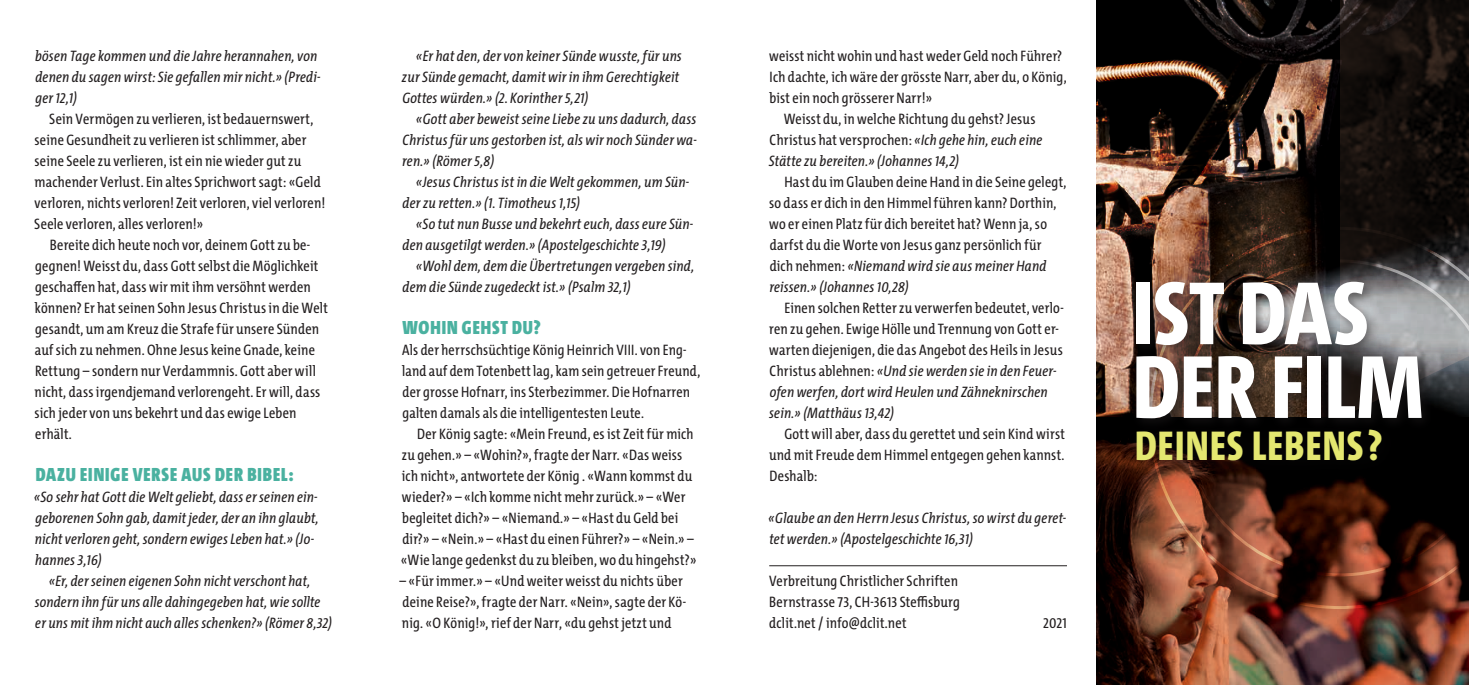
<style>
.page{position:relative;width:1469px;height:685px;background:#fff}
.page>*{position:absolute;margin:0;border:0;box-sizing:border-box;transform-origin:0 0}
.t1{font:800 91px/73.7px "The Mix Cd";letter-spacing:.005em;color:#fff}
.t2{font:800 42px "The Mix Cd";letter-spacing:.03em;color:#e4e770}
.t3{font:900 19.25px "The Mix Cd";letter-spacing:.05em;color:#4ab1a0}
.t4{font:15.22px/21px "The Mix Cd";letter-spacing:.015em;color:#231f20}
.t5{font:italic 15.22px/21px "The Mix Cd";letter-spacing:.015em;color:#231f20}
.t6{font:14.53px "The Mix Cd";color:#231f20;scale:1.05 1}
.s1{font-size:14.53px}
.s2{font-style:italic}
.s3{font-style:normal}
</style>
<div class="page">
<img style="left:1096px;top:0;width:243px;height:418px">
<img style="left:1096px;top:418px;width:372px;height:267px">
<svg style="left:1339px;top:0;width:129px;height:227px;background:#130e0b"></svg>
<img style="left:1148px;top:227px;width:320px;height:382px">
<svg style="left:1181px;top:259px;width:287px;height:317px;background:#4b2e24"></svg>
<hr style="left:769px;top:565px;width:298px;height:1px;background:#231f20">
<div style="left:1123px;top:416px;width:277px;height:63px;background:#231f20;opacity:.25"></div>
<div style="left:1130px;top:276px;width:304px;height:155px;background:#231f20;opacity:.5"></div>
<p class="t5" style="left:35px;top:45px;width:286px">bösen Tage kommen und die Jahre herannahen, von denen du sagen wirst: Sie gefallen mir nicht.» (Predi&shy;ger <span class="s1">12</span>,<span class="s1">1</span>)</p>
<p class="t4" style="left:34px;top:108px;width:292px;text-indent:15px">Sein Vermögen zu verlieren, ist bedauernswert, seine Gesundheit zu verlieren ist schlimmer, aber seine Seele zu verlieren, ist ein nie wieder gut zu machender Verlust. Ein altes Sprichwort sagt: «Geld verloren, nichts verloren! Zeit verloren, viel verloren!<br>Seele verloren, alles verloren!»</p>
<p class="t4" style="left:34px;top:234px;width:295px;text-indent:15px">Bereite dich heute noch vor, deinem Gott zu be&shy;gegnen! Weisst du, dass Gott selbst die Möglichkeit geschaffen hat, dass wir mit ihm versöhnt werden können? Er hat seinen Sohn Jesus Christus in die Welt gesandt, um am Kreuz die Strafe für unsere Sünden auf sich zu nehmen. Ohne Jesus keine Gnade, keine Rettung – sondern nur Verdammnis. Gott aber will nicht, dass irgendjemand verlorengeht. Er will, dass sich jeder von uns bekehrt und das ewige Leben erhält.</p>
<p class="t3" style="left:36px;top:462px;width:259px">DAZU EINIGE VERSE AUS DER BIBEL:</p>
<p class="t5" style="left:34px;top:486px;width:286px">«So sehr hat Gott die Welt geliebt, dass er seinen ein&shy;geborenen Sohn gab, damit jeder, der an ihn glaubt, nicht verloren geht, sondern ewiges Leben hat.» (Jo&shy;hannes <span class="s1">3</span>,<span class="s1">16</span>)</p>
<p class="t5" style="left:35px;top:570px;width:299px;text-indent:14px">«Er, der seinen eigenen Sohn nicht verschont hat, sondern ihn für uns alle dahingegeben hat, wie sollte er uns mit ihm nicht auch alles schenken?» (Römer <span class="s1">8</span>,<span class="s1">32</span>)</p>
<p class="t5" style="left:402px;top:45px;width:281px;text-indent:14px">«Er hat den, der von keiner Sünde wusste, für uns zur Sünde gemacht, damit wir in ihm Gerechtigkeit<br>Gottes würden.» (<span class="s1">2</span>. Korinther <span class="s1">5</span>,<span class="s1">21</span>)</p>
<p class="t5" style="left:402px;top:108px;width:296px;text-align:justify;text-indent:14px">«Gott aber beweist seine Liebe zu uns dadurch, dass Christus für uns gestorben ist, als wir noch Sünder wa&shy;ren.» (Römer <span class="s1">5</span>,<span class="s1">8</span>)</p>
<p class="t5" style="left:402px;top:171px;width:288px;text-indent:13px">«Jesus Christus ist in die Welt gekommen, um Sün&shy;der zu retten.» (<span class="s1">1</span>. Timotheus <span class="s1">1</span>,<span class="s1">15</span>)</p>
<p class="t5" style="left:402px;top:213px;width:292px;text-indent:13px">«So tut nun Busse und bekehrt euch, dass eure Sün&shy;den ausgetilgt werden.» (Apostelgeschichte <span class="s1">3</span>,<span class="s1">19</span>)</p>
<p class="t5" style="left:402px;top:255px;width:293px;text-indent:13px">«Wohl dem, dem die Übertretungen vergeben sind, dem die Sünde zugedeckt ist.» (Psalm <span class="s1">32</span>,<span class="s1">1</span>)</p>
<p class="t3" style="left:402px;top:315px;width:140px">WOHIN GEHST DU?</p>
<p class="t4" style="left:402px;top:339px;width:299px">Als der herrschsüchtige König Heinrich VIII. von Eng&shy;land auf dem Totenbett lag, kam sein getreuer Freund, der grosse Hofnarr, ins Sterbezimmer. Die Hofnarren galten damals als die intelligentesten Leute.</p>
<p class="t4" style="left:401px;top:423px;width:297px;text-indent:16px">Der König sagte: «Mein Freund, es ist Zeit für mich zu gehen.» – «Wohin?», fragte der Narr. «Das weiss ich nicht», antwortete der König . «Wann kommst du wieder?» – «Ich komme nicht mehr zurück.» – «Wer begleitet dich?» – «Niemand.» – «Hast du Geld bei dir?» – «Nein.» – «Hast du einen Führer?» – «Nein.» – «Wie lange gedenkst du zu bleiben, wo du hingehst?»</p>
<p class="t4" style="left:399px;top:570px;width:288px">– «Für immer.» – «Und weiter weisst du nichts über deine Reise?», fragte der Narr. «Nein», sagte der Kö&shy;nig. «O König!», rief der Narr, «du gehst jetzt und</p>
<p class="t4" style="left:769px;top:45px;width:294px">weisst nicht wohin und hast weder Geld noch Führer?</p>
<p class="t4" style="left:769px;top:66px;width:298px">Ich dachte, ich wäre der grösste Narr, aber du, o König,</p>
<p class="t4" style="left:769px;top:87px;width:164px">bist ein noch grösserer Narr!»</p>
<p class="t4" style="left:783px;top:108px;width:253px">Weisst du, in welche Richtung du gehst? Jesus</p>
<p class="t4" style="left:769px;top:129px;width:274px">Christus hat versprochen: <span class="s2">«Ich gehe hin, euch eine</span></p>
<p class="t5" style="left:769px;top:150px;width:192px">Stätte zu bereiten.» (Johannes <span class="s1">14</span>,<span class="s1">2</span>)</p>
<p class="t4" style="left:784px;top:171px;width:283px">Hast du im Glauben deine Hand in die Seine gelegt,</p>
<p class="t4" style="left:769px;top:192px;width:289px">so dass er dich in den Himmel führen kann? Dorthin,</p>
<p class="t4" style="left:769px;top:213px;width:279px">wo er einen Platz für dich bereitet hat? Wenn ja, so</p>
<p class="t4" style="left:769px;top:234px;width:273px">darfst du die Worte von Jesus ganz persönlich für</p>
<p class="t5" style="left:769px;top:255px;width:278px"><span class="s3">dich nehmen:</span> «Niemand wird sie aus meiner Hand</p>
<p class="t5" style="left:769px;top:276px;width:141px">reissen.» (Johannes <span class="s1">10</span>,<span class="s1">28</span>)</p>
<p class="t4" style="left:784px;top:297px;width:280px">Einen solchen Retter zu verwerfen bedeutet, verlo-</p>
<p class="t4" style="left:769px;top:318px;width:291px">ren zu gehen. Ewige Hölle und Trennung von Gott er-</p>
<p class="t4" style="left:769px;top:339px;width:295px">warten diejenigen, die das Angebot des Heils in Jesus</p>
<p class="t5" style="left:769px;top:360px;width:288px"><span class="s3">Christus ablehnen:</span> «Und sie werden sie in den Feuer-</p>
<p class="t5" style="left:770px;top:381px;width:279px">ofen werfen, dort wird Heulen und Zähneknirschen</p>
<p class="t5" style="left:769px;top:402px;width:126px">sein.» (Matthäus <span class="s1">13</span>,<span class="s1">42</span>)</p>
<p class="t4" style="left:784px;top:423px;width:282px">Gott will aber, dass du gerettet und sein Kind wirst</p>
<p class="t4" style="left:769px;top:444px;width:297px">und mit Freude dem Himmel entgegen gehen kannst.</p>
<p class="t4" style="left:769px;top:465px;width:49px">Deshalb:</p>
<p class="t5" style="left:768px;top:507px;width:299px">«Glaube an den Herrn Jesus Christus, so wirst du geret&shy;tet werden.» (Apostelgeschichte <span class="s1">16</span>,<span class="s1">31</span>)</p>
<p class="t4" style="left:769px;top:570px;width:192px">Verbreitung Christlicher Schriften<br>Bernstrasse <span class="s1">73</span>, CH-<span class="s1">3613</span> Steffisburg dclit.net / info@dclit.net</p>
<p class="t6" style="left:1043px;top:613px;width:24px">2021</p>
<h1 class="t1" style="left:1132px;top:273px;width:292px">IST DAS<br>DER FILM</h1>
<h2 class="t2" style="left:1134px;top:419px;width:249px">DEINES LEBENS?</h2>
</div>
